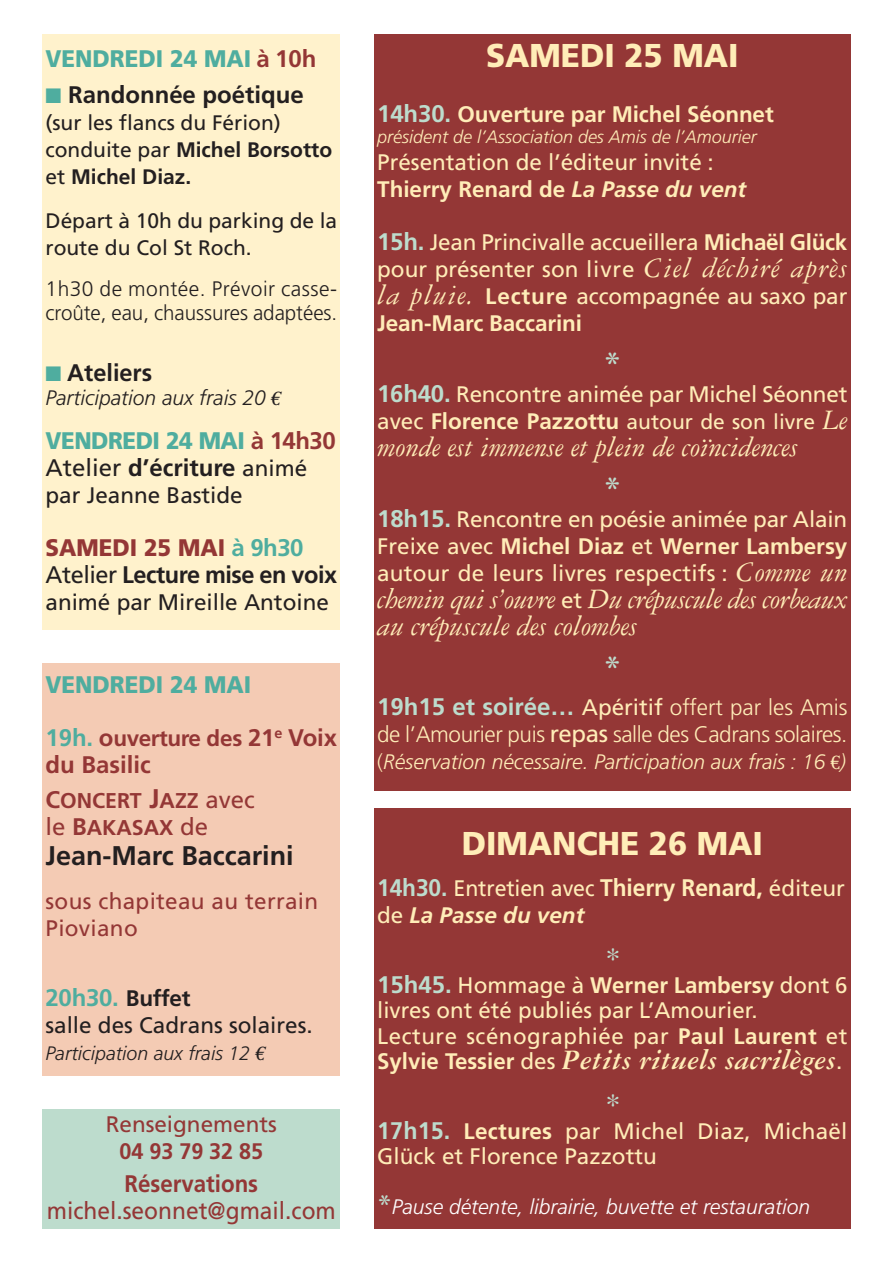
<style>
.page{position:relative;width:893px;height:1263px;background:#fff}
.page>*{position:absolute;margin:0;border:0;box-sizing:border-box;transform-origin:0 0}
.t1{font:700 36px "Garamond Three";color:#bddccd}
.t2{font:900 33px "Frutiger";color:#ffedb8;scale:.95 1}
.t3{font:italic 30px/27px "Garamond Three";color:#ffedb8}
.t4{font:italic 700 30px/44.1px "Garamond Three";color:#ffedb8;text-align:center}
.t5{font:italic 30px "Garamond Three";color:#bddccd}
.t6{font:700 27px "Frutiger";color:#231f20}
.t7{font:900 24px/27px "Frutiger";letter-spacing:-.02em;color:#4fad9f;scale:.93 1}
.t8{font:700 24px/27px "Frutiger";letter-spacing:-.02em;color:#231f20}
.t9{font:900 24px "Frutiger";color:#4fad9f;scale:.93 1}
.t10{font:700 24px "Frutiger";color:#231f20}
.t11{font:24px "Frutiger";color:#943736;scale:.95 1}
.t12{font:700 24px "Frutiger";letter-spacing:-.01em;color:#4fad9f}
.t13{font:700 24px "Frutiger";color:#943736;scale:.93 1}
.t14{font:700 24px "Frutiger";color:#943736}
.t15{font:22.5px/27px "Frutiger";color:#ffedb8}
.t16{font:300 22.5px/27px "Frutiger";letter-spacing:-.02em;color:#ffedb8}
.t17{font:22.5px "Frutiger";color:#231f20}
.t18{font:22.5px/27px "Frutiger";color:#ffedb8;scale:.95 1}
.t19{font:22.5px/27px "Frutiger";letter-spacing:.015em;color:#943736}
.t20{font:700 22.5px "Frutiger";letter-spacing:-.005em;color:#ffedb8}
.t21{font:700 22.5px "Frutiger";letter-spacing:-.01em;color:#943736}
.t22{font:700 22.5px "Frutiger";letter-spacing:-.01em;color:#943736;scale:.96 1}
.t23{font:700 21.3px/27px "Frutiger";color:#943736}
.t24{font:21px/27px "Frutiger";color:#231f20}
.t25{font:300 21px/24px "Frutiger";letter-spacing:-.005em;color:#231f20}
.t26{font:italic 300 21px "Frutiger";color:#ffedb8}
.t27{font:italic 300 21px "Frutiger";color:#fff}
.t28{font:italic 300 21px "Frutiger";color:#231f20}
.t29{font:italic 300 19.5px "Frutiger";color:#231f20}
.t30{font:italic 300 18px "Frutiger";color:#ffedb8}
.s1{font-weight:700;color:#943736}
.s2{color:#4fad9f}
.s3{font-weight:700}
.s4{font-family:"Euro Serif";font-weight:400;font-size:19.5px}
.s5{font-weight:400;color:#231f20}
.s6{font-weight:700;color:#231f20}
.s7{font-weight:400;font-size:22.5px;color:#231f20}
.s8{font-weight:900;color:#943736}
.s9{font-weight:400}
.s10{font-size:24px;color:#4fad9f}
.s11{font-size:24px}
.s12{font-size:27px}
.s13{font-weight:400;font-size:24px}
.s14{font-size:22.5px;color:#231f20}
.s15{font-family:"Euro Serif";font-weight:400}
.s16{font-size:24px;color:#bddccd}
.s17{font-weight:700;font-style:italic}
.s18{font-weight:700;font-size:24px;color:#bddccd}
.s19{font-family:"Garamond Three";font-style:italic;font-size:30px}
.s20{font-size:21px}
.s21{font-family:"Frutiger";font-style:normal;font-size:22.5px}
.s22{font-style:normal}
.s23{font-family:"Euro Serif";font-weight:400;font-style:normal;font-size:19.5px}
.s24{font-weight:700;font-size:24px}
.s25{font-family:"Frutiger";font-weight:400;font-style:normal;font-size:22.5px}
.s26{font-weight:400;color:#bddccd}
.s27{font-family:"Garamond Three";font-weight:700;font-style:normal;font-size:30px;color:#bddccd}
</style>
<div class="page">
<div style="left:43px;top:34px;width:297px;height:595px;background:#fff2cc"></div>
<div style="left:43px;top:663px;width:297px;height:413px;background:#f4cbb4"></div>
<div style="left:374px;top:34px;width:476px;height:757px;background:#943736"></div>
<div style="left:374px;top:808px;width:476px;height:421px;background:#943736"></div>
<div style="left:43px;top:1110px;width:297px;height:119px;background:#bddccd"></div>
<p class="t9" style="left:46px;top:48px;width:293px">VENDREDI 24 MAI <span class="s1">à 10h</span></p>
<p class="t10" style="left:46px;top:85px;width:260px"><span class="s2">■</span> Randonnée poétique</p>
<p class="t24" style="left:46px;top:110px;width:288px">(sur les flancs du Férion) conduite par <span class="s3">Michel Borsotto </span>et <span class="s3">Michel Diaz.</span></p>
<p class="t24" style="left:46px;top:208px;width:293px">Départ à 10h du parking de la route du Col St Roch.</p>
<p class="t25" style="left:46px;top:278px;width:293px">1h30 de montée. Prévoir casse&shy;croûte, eau, chaussures adaptées.</p>
<p class="t10" style="left:46px;top:363px;width:108px"><span class="s2">■</span> Ateliers</p>
<p class="t28" style="left:46px;top:389px;width:236px">Participation aux frais 20 <span class="s4">€</span></p>
<p class="t7" style="left:46px;top:429px;width:314px">VENDREDI 24 MAI <span class="s1">à 14h30<br></span><span class="s5">Atelier</span> <span class="s6">d’écriture</span> <span class="s7">animé</span></p>
<p class="t17" style="left:46px;top:486px;width:199px">par Jeanne Bastide</p>
<p class="t8" style="left:46px;top:536px;width:293px"><span class="s8">SAMEDI 25 MAI</span> <span class="s2">à 9h30<br></span><span class="s9">Atelier</span> Lecture mise en voix</p>
<p class="t17" style="left:46px;top:592px;width:285px">animé par Mireille Antoine</p>
<p class="t9" style="left:46px;top:675px;width:223px">VENDREDI 24 MAI</p>
<p class="t21" style="left:46px;top:729px;width:293px"><span class="s10">19h.</span> <span class="s11">o</span>uverture des <span class="s11">21</span><sup>e</sup> <span class="s11">Voix</span></p>
<p class="t14" style="left:46px;top:755px;width:107px">du Basilic</p>
<p class="t23" style="left:46px;top:789px;width:211px"><span class="s11">C</span>ONCERT <span class="s12">J</span>AZZ <span class="s13">avec le</span> <span class="s11">B</span>AKASAX <span class="s13">de</span></p>
<p class="t6" style="left:46px;top:845px;width:250px">Jean-Marc Baccarini</p>
<p class="t19" style="left:46px;top:889px;width:274px">sous chapiteau au terrain<br>Pioviano</p>
<p class="t12" style="left:46px;top:988px;width:147px">20h30. <span class="s14">Buffet</span></p>
<p class="t17" style="left:46px;top:1015px;width:269px">salle des Cadrans solaires.</p>
<p class="t29" style="left:46px;top:1045px;width:221px">Participation aux frais 12 <span class="s15">€</span></p>
<p class="t19" style="left:106px;top:1112px;width:173px">Renseignements</p>
<p class="t22" style="left:119px;top:1142px;width:151px">04 93 79 32 85</p>
<p class="t13" style="left:124px;top:1174px;width:145px">Réservations</p>
<p class="t11" style="left:47px;top:1200px;width:306px">michel.seonnet@gmail.com</p>
<h2 class="t2" style="left:486px;top:41px;width:267px">SAMEDI 25 MAI</h2>
<p class="t20" style="left:377px;top:106px;width:398px"><span class="s16">14h30.</span> Ouverture par Michel Séonnet</p>
<p class="t30" style="left:377px;top:129px;width:381px">président de l’Association des Amis de l’Amourier</p>
<p class="t15" style="left:377px;top:150px;width:371px">Présentation de l’éditeur invité :<br><span class="s3">Thierry Renard de</span> <span class="s17">La Passe du vent</span></p>
<p class="t15" style="left:377px;top:230px;width:472px;text-align:justify"><span class="s18">15h.</span> Jean Princivalle accueillera <span class="s3">Michaël Glück </span>pour présenter son livre <span class="s19">Ciel déchiré après la pluie.</span> <span class="s3">Lecture</span> accompagnée au saxo par <span class="s3">Jean-Marc Baccarini</span></p>
<h1 class="t1" style="left:603px;top:351px;width:19px">*</h1>
<p class="t15" style="left:377px;top:382px;width:472px"><span class="s18">16h40.</span> Rencontre animée par Michel Séonnet avec <span class="s3">Florence Pazzottu</span> <span class="s20">autour de son livre</span> <span class="s19">Le</span></p>
<h3 class="t3" style="left:377px;top:436px;width:423px">monde est immense et plein de coïncidences</h3>
<h1 class="t1" style="left:603px;top:476px;width:19px">*</h1>
<p class="t15" style="left:377px;top:507px;width:472px;text-align:justify"><span class="s18">18h15.</span> Rencontre en poésie animée par Alain Freixe avec <span class="s3">Michel Diaz</span> et <span class="s3">Werner Lambersy </span>autour de leurs livres respectifs : <span class="s19">Comme un</span></p>
<h3 class="t3" style="left:377px;top:588px;width:472px">chemin qui s’ouvre <span class="s21">et</span> Du crépuscule des corbeaux au crépuscule des colombes</h3>
<h1 class="t1" style="left:603px;top:655px;width:19px">*</h1>
<p class="t16" style="left:377px;top:695px;width:472px"><span class="s18">19h15 et soirée…</span> <span class="s9">Apéritif</span> offert par les Amis de l’Amourier puis <span class="s13">repas</span> salle des Cadrans solaires.</p>
<p class="t26" style="left:377px;top:752px;width:470px"><span class="s22">(</span>Réservation nécessaire. Participation aux frais : 16 <span class="s23">€</span>)</p>
<h2 class="t2" style="left:462px;top:829px;width:318px">DIMANCHE 26 MAI</h2>
<p class="t18" style="left:377px;top:876px;width:494px"><span class="s18">14h30.</span> Entretien avec <span class="s24">Thierry Renard,</span> éditeur de <span class="s17">La Passe du vent</span></p>
<h3 class="t5" style="left:605px;top:947px;width:16px">*</h3>
<p class="t15" style="left:377px;top:973px;width:472px;line-height:25.5px"><span class="s18">15h45.</span> Hommage à <span class="s3">Werner Lambersy</span> dont 6 livres ont été publiés par L’Amourier.<br>Lecture scénographiée par <span class="s3">Paul Laurent</span> et</p>
<h3 class="t4" style="left:377px;top:1041px;width:467px"><span class="s21">Sylvie Tessier</span> <span class="s25">des</span> Petits rituels sacrilèges<span class="s25">. </span><span class="s26">*</span></h3>
<p class="t15" style="left:377px;top:1119px;width:472px;line-height:25.5px"><span class="s18">17h15.</span> <span class="s3">Lectures</span> par Michel Diaz, Michaël<br>Glück et Florence Pazzottu</p>
<p class="t27" style="left:377px;top:1197px;width:434px"><span class="s27">*</span>Pause détente, librairie, buvette et restauration</p>
</div>
